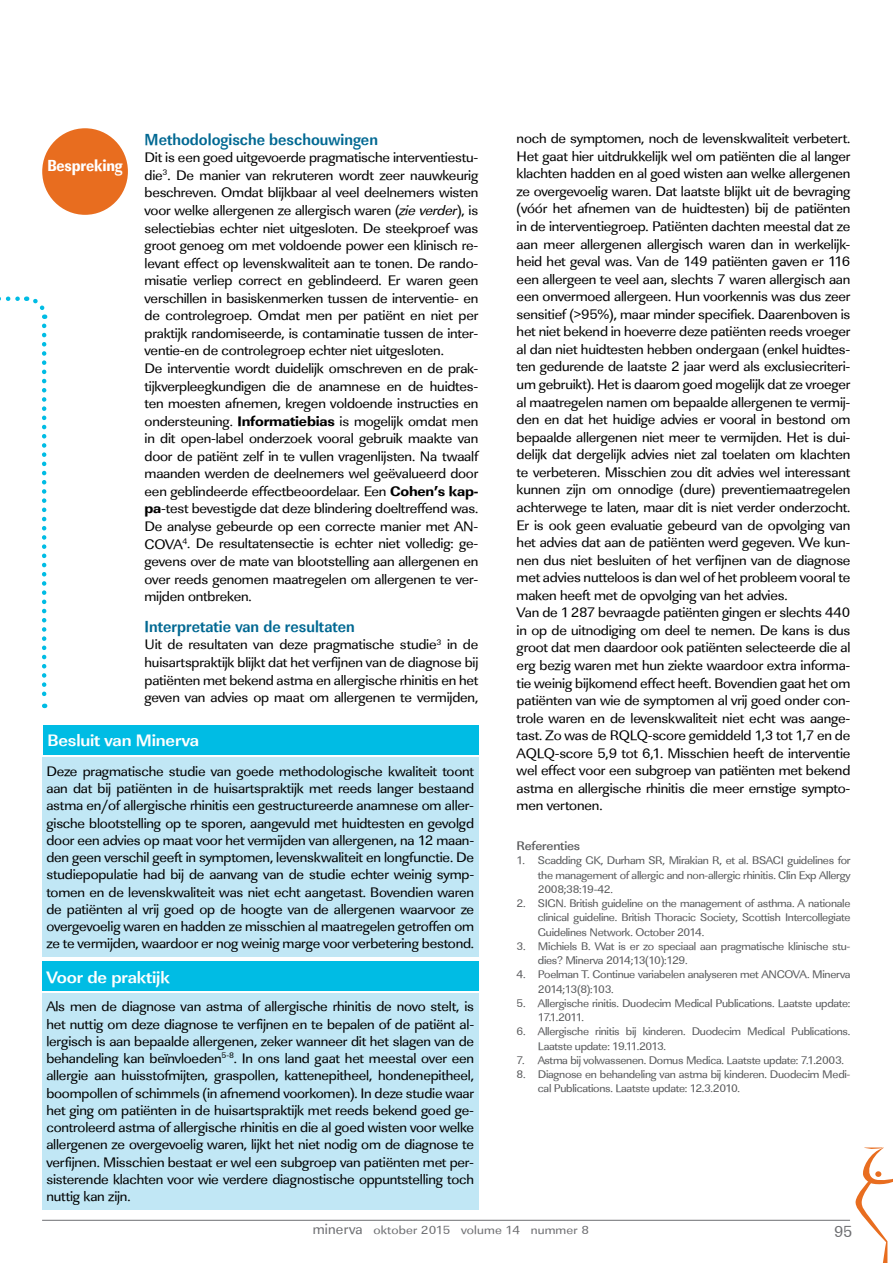
<style>
.page{position:relative;width:893px;height:1263px;background:#fff}
.page>*{position:absolute;margin:0;border:0;box-sizing:border-box;transform-origin:0 0}
.t1{font:700 17.1px "Linear Std";letter-spacing:-.01em;color:#fff;scale:1.05 1}
.t2{font:700 16.5px "Linear Std Cd";color:#006892}
.t3{font:16.5px "Linear Std Nr Xbold";letter-spacing:-.01em;color:#fff}
.t4{font:16.5px "Linear Std";color:#6d6e71}
.t5{font:14.25px/17.5px "Linear Std";letter-spacing:-.015em;color:#000;text-align:justify;scale:1.05 1}
.t6{font:500 12.9px "Linear Std";letter-spacing:-.015em;color:#58595b;scale:1.05 1}
.t7{font:12.15px "Linear Std";letter-spacing:.01em;color:#6d6e71;scale:1.11 1}
.t8{font:11.4px/14.2px "Linear Std";letter-spacing:-.025em;color:#58595b;scale:1.05 1}
.s1{font-style:italic}
.s2{font-family:"Linear Std Xbold"}
.s3{font-size:15px}
</style>
<div class="page">
<hr style="left:42px;top:1220px;width:808px;height:1px;background:#6d6e71">
<svg style="left:855px;top:1147px;width:38px;height:116px"></svg>
<div style="left:42px;top:128px;width:86px;height:87px;background:#e86d1f;border-radius:50%"></div>
<svg style="left:0;top:296px;width:48px;height:23px"></svg>
<svg style="left:42px;top:326px;width:4px;height:382px"></svg>
<div style="left:43px;top:725px;width:435px;height:30px;background:#00bce4"></div>
<div style="left:42px;top:758px;width:436px;height:199px;background:#c1e7f5"></div>
<div style="left:42px;top:993px;width:436px;height:217px;background:#c1e7f5"></div>
<div style="left:42px;top:961px;width:436px;height:30px;background:#00bce4"></div>
<p class="t3" style="left:47px;top:156px;width:77px">Bespreking</p>
<p class="t2" style="left:145px;top:129px;width:235px">Methodologische beschouwingen</p>
<p class="t5" style="left:145px;top:149px;width:319px;text-align:left">Dit is een goed uitgevoerde pragmatische interventiestu&shy;die<sup>3</sup>. De manier van rekruteren wordt zeer nauwkeurig beschreven. Omdat blijkbaar al veel deelnemers wisten voor welke allergenen ze allergisch waren (<span class="s1">zie verder</span>), is selectiebias echter niet uitgesloten. De steekproef was groot genoeg om met voldoende power een klinisch re&shy;levant effect op levenskwaliteit aan te tonen. De rando&shy;misatie verliep correct en geblindeerd. Er waren geen verschillen in basiskenmerken tussen de interventie- en de controlegroep. Omdat men per patiënt en niet per praktijk randomiseerde, is contaminatie tussen de inter&shy;ventie-en de controlegroep echter niet uitgesloten.<br>De interventie wordt duidelijk omschreven en de prak&shy;tijkverpleegkundigen die de anamnese en de huidtes&shy;ten moesten afnemen, kregen voldoende instructies en ondersteuning. <span class="s2">Informatiebias</span> is mogelijk omdat men in dit open-label onderzoek vooral gebruik maakte van door de patiënt zelf in te vullen vragenlijsten. Na twaalf maanden werden de deelnemers wel geëvalueerd door een geblindeerde effectbeoordelaar. Een <span class="s2">Cohen’s kap&shy;pa</span>-test bevestigde dat deze blindering doeltreffend was.<br>De analyse gebeurde op een correcte manier met AN-COVA<sup>4</sup>. De resultatensectie is echter niet volledig: ge&shy;gevens over de mate van blootstelling aan allergenen en over reeds genomen maatregelen om allergenen te ver&shy;mijden ontbreken.</p>
<p class="t2" style="left:145px;top:616px;width:212px">Interpretatie van de resultaten</p>
<p class="t5" style="left:145px;top:636px;width:319px">Uit de resultaten van deze pragmatische studie<sup>3</sup> in de huisartspraktijk blijkt dat het verfijnen van de diagnose bij patiënten met bekend astma en allergische rhinitis en het geven van advies op maat om allergenen te vermijden,</p>
<p class="t1" style="left:47px;top:730px;width:146px">Besluit van Minerva</p>
<p class="t5" style="left:46px;top:762px;width:409px">Deze pragmatische studie van goede methodologische kwaliteit toont aan dat bij patiënten in de huisartspraktijk met reeds langer bestaand astma en/of allergische rhinitis een gestructureerde anamnese om aller&shy;gische blootstelling op te sporen, aangevuld met huidtesten en gevolgd door een advies op maat voor het vermijden van allergenen, na 12 maan&shy;den geen verschil geeft in symptomen, levenskwaliteit en longfunctie. De studiepopulatie had bij de aanvang van de studie echter weinig symp&shy;tomen en de levenskwaliteit was niet echt aangetast. Bovendien waren de patiënten al vrij goed op de hoogte van de allergenen waarvoor ze overgevoelig waren en hadden ze misschien al maatregelen getroffen om ze te vermijden, waardoor er nog weinig marge voor verbetering bestond.</p>
<p class="t1" style="left:46px;top:967px;width:119px">Voor de praktijk</p>
<p class="t5" style="left:46px;top:998px;width:409px">Als men de diagnose van astma of allergische rhinitis de novo stelt, is het nuttig om deze diagnose te verfijnen en te bepalen of de patiënt al&shy;lergisch is aan bepaalde allergenen, zeker wanneer dit het slagen van de behandeling kan beïnvloeden<sup>5-8</sup>. In ons land gaat het meestal over een allergie aan huisstofmijten, graspollen, kattenepitheel, hondenepitheel, boompollen of schimmels (in afnemend voorkomen). In deze studie waar het ging om patiënten in de huisartspraktijk met reeds bekend goed ge&shy;controleerd astma of allergische rhinitis en die al goed wisten voor welke allergenen ze overgevoelig waren, lijkt het niet nodig om de diagnose te verfijnen. Misschien bestaat er wel een subgroep van patiënten met per&shy;sisterende klachten voor wie verdere diagnostische oppuntstelling toch nuttig kan zijn.</p>
<p class="t5" style="left:517px;top:130px;width:319px;text-align:left">noch de symptomen, noch de levenskwaliteit verbetert.<br>Het gaat hier uitdrukkelijk wel om patiënten die al langer klachten hadden en al goed wisten aan welke allergenen ze overgevoelig waren. Dat laatste blijkt uit de bevraging (vóór het afnemen van de huidtesten) bij de patiënten in de interventiegroep. Patiënten dachten meestal dat ze aan meer allergenen allergisch waren dan in werkelijk&shy;heid het geval was. Van de 149 patiënten gaven er 116 een allergeen te veel aan, slechts 7 waren allergisch aan een onvermoed allergeen. Hun voorkennis was dus zeer sensitief (&gt;95%), maar minder specifiek. Daarenboven is het niet bekend in hoeverre deze patiënten reeds vroeger al dan niet huidtesten hebben ondergaan (enkel huidtes&shy;ten gedurende de laatste 2 jaar werd als exclusiecriteri&shy;um gebruikt). Het is daarom goed mogelijk dat ze vroeger al maatregelen namen om bepaalde allergenen te vermij&shy;den en dat het huidige advies er vooral in bestond om bepaalde allergenen niet meer te vermijden. Het is dui&shy;delijk dat dergelijk advies niet zal toelaten om klachten te verbeteren. Misschien zou dit advies wel interessant kunnen zijn om onnodige (dure) preventiemaatregelen achterwege te laten, maar dit is niet verder onderzocht.<br>Er is ook geen evaluatie gebeurd van de opvolging van het advies dat aan de patiënten werd gegeven. We kun&shy;nen dus niet besluiten of het verfijnen van de diagnose met advies nutteloos is dan wel of het probleem vooral te maken heeft met de opvolging van het advies.<br>Van de 1287 bevraagde patiënten gingen er slechts 440 in op de uitnodiging om deel te nemen. De kans is dus groot dat men daardoor ook patiënten selecteerde die al erg bezig waren met hun ziekte waardoor extra informa&shy;tie weinig bijkomend effect heeft. Bovendien gaat het om patiënten van wie de symptomen al vrij goed onder con&shy;trole waren en de levenskwaliteit niet echt was aange&shy;tast. Zo was de RQLQ-score gemiddeld 1,3 tot 1,7 en de AQLQ-score 5,9 tot 6,1. Misschien heeft de interventie wel effect voor een subgroep van patiënten met bekend astma en allergische rhinitis die meer ernstige sympto&shy;men vertonen.</p>
<p class="t6" style="left:517px;top:838px;width:62px">Referenties</p>
<p class="t8" style="left:538px;top:853px;width:299px;text-align:justify;text-indent:-21px">1. Scadding GK, Durham SR, Mirakian R, et al. BSACI guidelines for the management of allergic and non-allergic rhinitis. Clin Exp Allergy 2008;38:19-42.</p>
<p class="t8" style="left:538px;top:896px;width:299px;text-align:justify;text-indent:-21px">2. SIGN. British guideline on the management of asthma. A nationale clinical guideline. British Thoracic Society, Scottish Intercollegiate Guidelines Network. October 2014.</p>
<p class="t8" style="left:538px;top:939px;width:299px;text-indent:-21px">3. Michiels B. Wat is er zo speciaal aan pragmatische klinische stu&shy;dies? Minerva 2014;13(10):129.</p>
<p class="t8" style="left:538px;top:967px;width:299px;text-indent:-21px">4. Poelman T. Continue variabelen analyseren met ANCOVA. Minerva<br>2014;13(8):103.</p>
<p class="t8" style="left:538px;top:996px;width:299px;text-indent:-21px">5. Allergische rinitis. Duodecim Medical Publications. Laatste update:<br>17.1.2011.</p>
<p class="t8" style="left:538px;top:1024px;width:299px;text-indent:-21px">6. Allergische rinitis bij kinderen. Duodecim Medical Publications.<br>Laatste update: 19.11.2013.</p>
<p class="t8" style="left:517px;top:1053px;width:313px">7. Astma bij volwassenen. Domus Medica. Laatste update: 7.1.2003.</p>
<p class="t8" style="left:538px;top:1067px;width:299px;text-indent:-21px">8. Diagnose en behandeling van astma bij kinderen. Duodecim Medi&shy;cal Publications. Laatste update: 12.3.2010.</p>
<p class="t7" style="left:313px;top:1223px;width:250px"><span class="s3">minerva</span> oktober 2015 volume 14 nummer 8</p>
<p class="t4" style="left:834px;top:1222px;width:20px">95</p>
</div>
